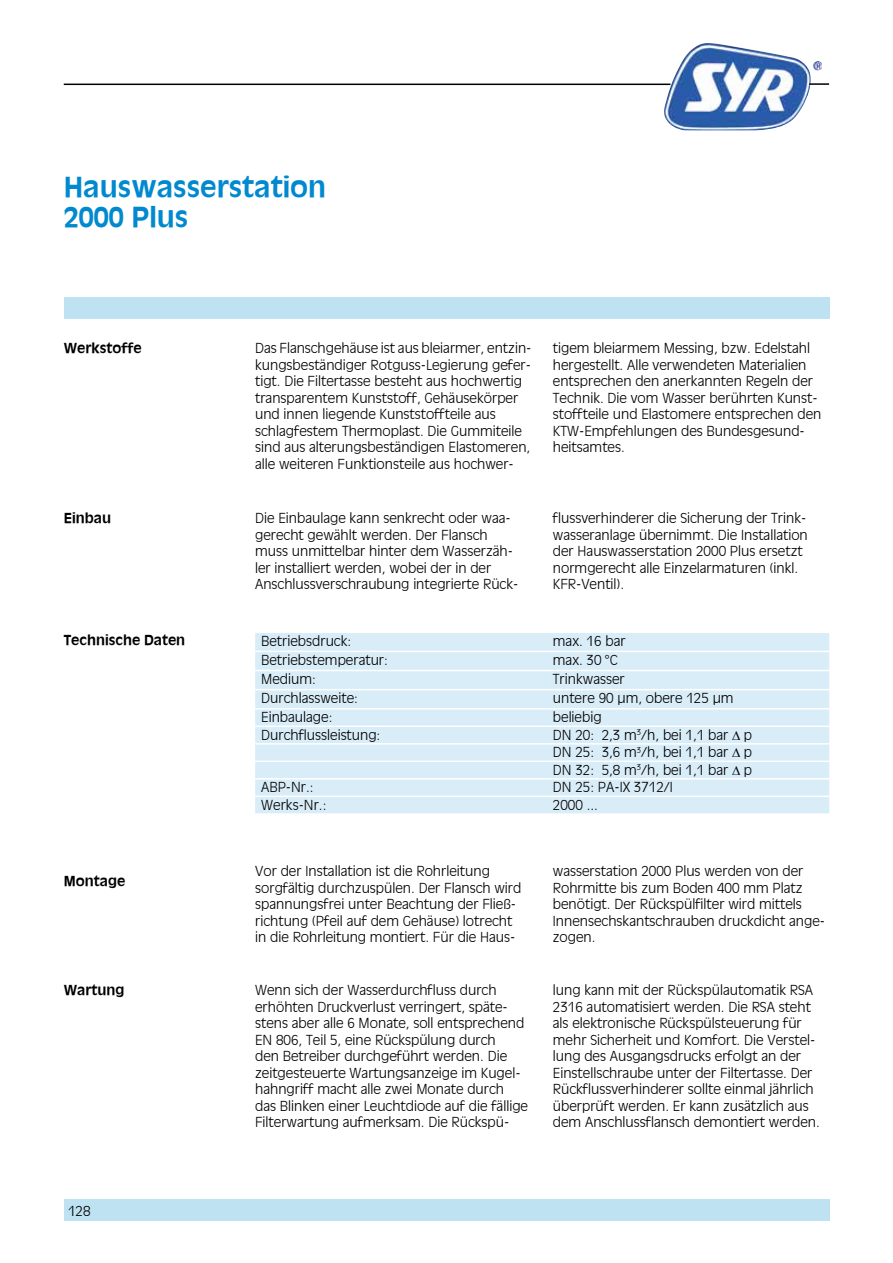
<style>
.page{position:relative;width:893px;height:1263px;background:#fff}
.page>*{position:absolute;margin:0;border:0;box-sizing:border-box;transform-origin:0 0}
.t1{font:700 27px/30px "Ant Oliv";color:#0089cf}
.t2{font:300 13.5px/16.5px "Ant Oliv";color:#000}
.t3{font:700 13.5px "Ant Oliv";color:#000}
</style>
<div class="page">
<div style="left:64px;top:298px;width:765px;height:21px;background:#bfe2f3"></div>
<div style="left:64px;top:1199px;width:765px;height:21px;background:#bfe2f3"></div>
<img style="left:663px;top:43px;width:159px;height:87px">
<hr style="left:64px;top:84px;width:606px;height:1px;background:#000">
<hr style="left:809px;top:83px;width:20px;height:2px;background:#000">
<div style="left:255px;top:633px;width:574px;height:180px;background:#d9edf8"></div>
<hr style="left:255px;top:651px;width:298px;height:1px;background:#fff">
<hr style="left:553px;top:651px;width:276px;height:1px;background:#fff">
<hr style="left:255px;top:689px;width:298px;height:1px;background:#fff">
<hr style="left:255px;top:708px;width:298px;height:1px;background:#fff">
<hr style="left:553px;top:689px;width:276px;height:1px;background:#fff">
<hr style="left:553px;top:708px;width:276px;height:1px;background:#fff">
<hr style="left:255px;top:670px;width:298px;height:1px;background:#fff">
<hr style="left:255px;top:725px;width:298px;height:2px;background:#fff">
<hr style="left:255px;top:743px;width:298px;height:1px;background:#fff">
<hr style="left:255px;top:760px;width:298px;height:2px;background:#fff">
<hr style="left:255px;top:778px;width:298px;height:1px;background:#fff">
<hr style="left:255px;top:795px;width:298px;height:2px;background:#fff">
<hr style="left:553px;top:670px;width:276px;height:1px;background:#fff">
<hr style="left:553px;top:725px;width:276px;height:2px;background:#fff">
<hr style="left:553px;top:743px;width:276px;height:1px;background:#fff">
<hr style="left:553px;top:760px;width:276px;height:2px;background:#fff">
<hr style="left:553px;top:778px;width:276px;height:1px;background:#fff">
<hr style="left:553px;top:795px;width:276px;height:2px;background:#fff">
<h1 class="t1" style="left:64px;top:170px;width:264px">Hauswasserstation<br>2000 Plus</h1>
<p class="t3" style="left:64px;top:340px;width:79px">Werkstoffe</p>
<p class="t3" style="left:64px;top:510px;width:49px">Einbau</p>
<p class="t2" style="left:255px;top:339px;width:277px">Das Flanschgehäuse ist aus bleiarmer, entzin&shy;kungsbeständiger Rotguss-Legierung gefer&shy;tigt. Die Filtertasse besteht aus hochwertig transparentem Kunststoff, Gehäusekörper und innen liegende Kunststoffteile aus schlagfestem Thermoplast. Die Gummiteile sind aus alterungsbeständigen Elastomeren, alle weiteren Funktionsteile aus hochwer-</p>
<p class="t2" style="left:255px;top:509px;width:263px">Die Einbaulage kann senkrecht oder waa&shy;gerecht gewählt werden. Der Flansch muss unmittelbar hinter dem Wasserzäh&shy;ler installiert werden, wobei der in der Anschlussverschraubung integrierte Rück-</p>
<p class="t2" style="left:553px;top:339px;width:270px">tigem bleiarmem Messing, bzw. Edelstahl hergestellt. Alle verwendeten Materialien entsprechen den anerkannten Regeln der Technik. Die vom Wasser berührten Kunst&shy;stoffteile und Elastomere entsprechen den KTW-Empfehlungen des Bundesgesund&shy;heitsamtes.</p>
<p class="t2" style="left:553px;top:509px;width:256px">flussverhinderer die Sicherung der Trink&shy;wasseranlage übernimmt. Die Installation der Hauswasserstation 2000 Plus ersetzt normgerecht alle Einzelarmaturen (inkl.<br>KFR-Ventil).</p>
<p class="t3" style="left:64px;top:631px;width:123px">Technische Daten</p>
<p class="t3" style="left:64px;top:873px;width:63px">Montage</p>
<p class="t2" style="left:261px;top:632px;width:92px">Betriebsdruck:</p>
<p class="t2" style="left:553px;top:632px;width:74px">max. 16 bar</p>
<p class="t2" style="left:261px;top:651px;width:128px">Betriebstemperatur:</p>
<p class="t2" style="left:553px;top:651px;width:67px">max. 30 °C</p>
<p class="t2" style="left:261px;top:670px;width:56px">Medium:</p>
<p class="t2" style="left:553px;top:670px;width:73px">Trinkwasser</p>
<p class="t2" style="left:261px;top:690px;width:98px">Durchlassweite:</p>
<p class="t2" style="left:553px;top:690px;width:182px">untere 90 µm, obere 125 µm</p>
<p class="t2" style="left:261px;top:709px;width:73px">Einbaulage:</p>
<p class="t2" style="left:553px;top:709px;width:50px">beliebig</p>
<p class="t2" style="left:261px;top:726px;width:121px">Durchflussleistung:</p>
<p class="t2" style="left:553px;top:726px;width:201px;line-height:17.5px;text-align:justify">DN 20: 2,3 m<sup>3</sup>/h, bei 1,1 bar ∆ p DN 25: 3,6 m<sup>3</sup>/h, bei 1,1 bar ∆ p DN 32: 5,8 m<sup>3</sup>/h, bei 1,1 bar ∆ p</p>
<p class="t2" style="left:261px;top:779px;width:54px">ABP-Nr.:</p>
<p class="t2" style="left:553px;top:779px;width:122px">DN 25: PA-IX 3712/I</p>
<p class="t2" style="left:261px;top:796px;width:67px">Werks-Nr.:</p>
<p class="t2" style="left:553px;top:796px;width:47px">2000 ...</p>
<p class="t2" style="left:255px;top:862px;width:268px">Vor der Installation ist die Rohrleitung sorgfältig durchzuspülen. Der Flansch wird spannungsfrei unter Beachtung der Fließ&shy;richtung (Pfeil auf dem Gehäuse) lotrecht in die Rohrleitung montiert. Für die Haus-</p>
<p class="t2" style="left:553px;top:862px;width:274px">wasserstation 2000 Plus werden von der Rohrmitte bis zum Boden 400 mm Platz benötigt. Der Rückspülfilter wird mittels Innensechskantschrauben druckdicht ange&shy;zogen.</p>
<p class="t3" style="left:64px;top:982px;width:62px">Wartung</p>
<p class="t2" style="left:553px;top:981px;width:268px">lung kann mit der Rückspülautomatik RSA 2316 automatisiert werden. Die RSA steht als elektronische Rückspülsteuerung für mehr Sicherheit und Komfort. Die Verstel&shy;lung des Ausgangsdrucks erfolgt an der Einstellschraube unter der Filtertasse. Der Rückflussverhinderer sollte einmal jährlich überprüft werden. Er kann zusätzlich aus dem Anschlussflansch demontiert werden.</p>
<p class="t2" style="left:255px;top:981px;width:275px">Wenn sich der Wasserdurchfluss durch erhöhten Druckverlust verringert, späte&shy;stens aber alle 6 Monate, soll entsprechend EN 806, Teil 5, eine Rückspülung durch<br>den Betreiber durchgeführt werden. Die zeitgesteuerte Wartungsanzeige im Kugel&shy;hahngriff macht alle zwei Monate durch das Blinken einer Leuchtdiode auf die fällige Filterwartung aufmerksam. Die Rückspü-</p>
<p class="t2" style="left:68px;top:1203px;width:24px">128</p>
</div>
